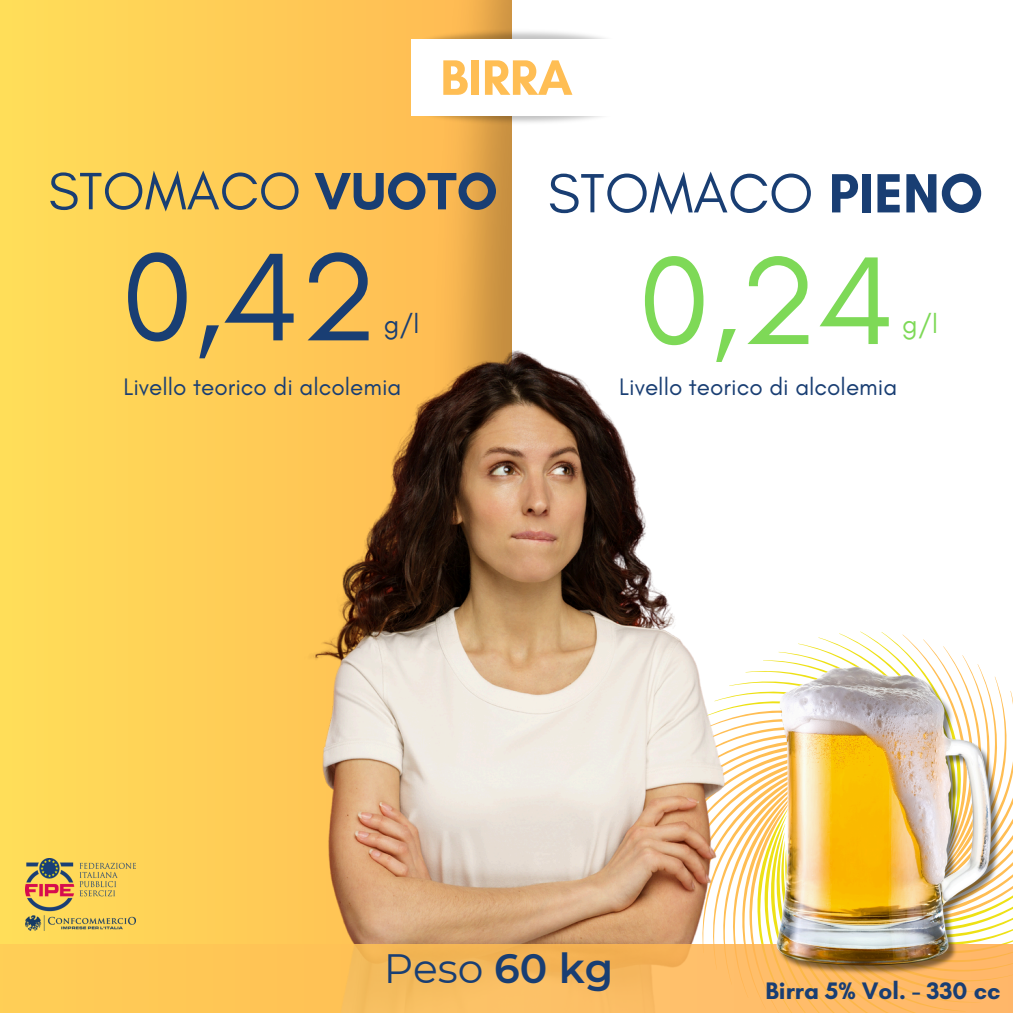
<style>
.page{position:relative;width:1013px;height:1013px;background:#fff}
.page>*{position:absolute;margin:0;border:0;box-sizing:border-box;transform-origin:0 0}
.t1{font:127.25px "Glacial Indifference";color:#193e73}
.t2{font:127.25px "Glacial Indifference";color:#7ed957}
.t3{font:56.25px "Glacial Indifference";color:#193e73}
.t4{font:53.5px "Glacial Indifference";color:#193e73}
.t5{font:700 50.62px "Glacial Indifference";color:#ffbe54}
.t6{font:40.88px "Montserrat";color:#193e73}
.t7{font:26.88px "Glacial Indifference";color:#193e73}
.t8{font:26.88px "Glacial Indifference";color:#7ed957}
.t9{font:24.38px "Glacial Indifference";color:#193e73}
.t10{font:700 24.38px "Glacial Indifference";color:#193e73}
.s1{font-weight:700}
.s2{font-weight:600}
</style>
<div class="page">
<div style="left:0;top:0;width:1012px;height:1012px;background:linear-gradient(to bottom,#ffd057,#ffde59)"></div>
<img style="left:353px;top:0;width:159px;height:312px">
<div style="left:512px;top:0;width:500px;height:1012px;background:#fff"></div>
<img style="left:407px;top:96px;width:195px;height:40px">
<img style="left:407px;top:19px;width:198px;height:40px">
<div style="left:411px;top:39px;width:212px;height:77px;background:#fff"></div>
<svg style="left:728px;top:631px;width:284px;height:313px"></svg>
<img style="left:123px;top:312px;width:605px;height:632px">
<svg style="left:0;top:944px;width:1012px;height:68px;background:#fbbf5c"></svg>
<img style="left:25px;top:858px;width:111px;height:72px">
<img style="left:775px;top:664px;width:227px;height:315px">
<p class="t5" style="left:440px;top:47px;width:134px">BIRRA</p>
<p class="t4" style="left:48px;top:158px;width:451px">STOMACO <span class="s1">VUOTO</span></p>
<p class="t3" style="left:547px;top:159px;width:437px">STOMACO <span class="s1">PIENO</span></p>
<h3 class="t1" style="left:122px;top:219px;width:258px">0,42</h3>
<h1 class="t2" style="left:638px;top:223px;width:258px">0,24</h1>
<p class="t9" style="left:123px;top:371px;width:279px">Livello teorico di alcolemia</p>
<p class="t9" style="left:619px;top:371px;width:279px">Livello teorico di alcolemia</p>
<p class="t7" style="left:384px;top:307px;width:37px">g/l</p>
<h3 class="t8" style="left:902px;top:307px;width:37px">g/l</h3>
<h2 class="t6" style="left:384px;top:943px;width:231px">Peso <span class="s2">60 kg</span></h2>
<h1 class="t10" style="left:765px;top:975px;width:237px">Birra 5% Vol. - 330 cc</h1>
</div>
